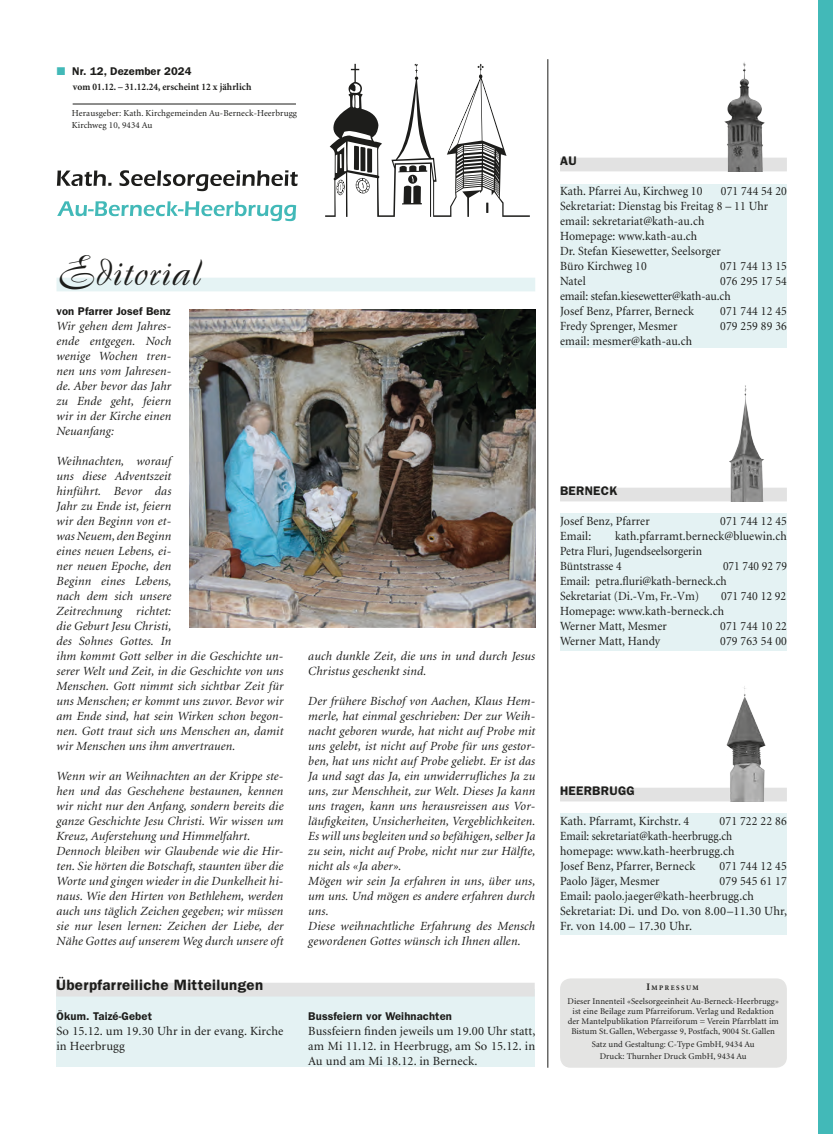
<style>
.page{position:relative;width:833px;height:1134px;background:#fff}
.page>*{position:absolute;margin:0;border:0;box-sizing:border-box;transform-origin:0 0}
.t1{font:45px "Koepenick";letter-spacing:.025em;color:#1d1d1b}
.t2{font:600 15px "Franklin Gothic";letter-spacing:.025em;color:#1d1d1b}
.t3{font:italic 12.5px/15px "Minion";letter-spacing:.01em;color:#1d1d1b}
.t4{font:12.5px/15px "Minion";letter-spacing:.01em;color:#1d1d1b;scale:.95 1}
.t5{font:12.5px/15px "Minion";letter-spacing:.01em;color:#1d1d1b;scale:.96 1}
.t6{font:12.5px/15px "Minion";letter-spacing:.01em;color:#1d1d1b}
.t7{font:12.5px/15px "Minion";letter-spacing:.01em;color:#1d1d1b;scale:.93 1}
.t8{font:600 12.5px "Franklin Gothic";letter-spacing:.025em;color:#1d1d1b}
.t9{font:600 11.25px "Franklin Gothic";letter-spacing:.01em;color:#1d1d1b}
.t10{font:700 10px "Minion";letter-spacing:.01em;color:#1d1d1b;scale:.95 1}
.t11{font:9.12px/11.2px "Minion";letter-spacing:.01em;color:#1d1d1b}
.t12{font:8.75px/10px "Minion";letter-spacing:.01em;color:#1d1d1b;text-align:center}
.t13{font:700 7px "Minion";letter-spacing:.215em;color:#1d1d1b}
.s1{color:#42b9b8}
.s2{font-size:10px}
</style>
<div class="page">
<div style="left:57px;top:278px;width:478px;height:13px;background:#e5f3f4"></div>
<div style="left:57px;top:989px;width:478px;height:77px;background:#e4f2f3"></div>
<hr style="left:547px;top:59px;width:1px;height:1009px;background:#1d1d1b">
<svg style="left:272px;top:64px;width:258px;height:158px"></svg>
<svg style="left:57px;top:201px;width:240px;height:20px"></svg>
<svg style="left:56px;top:162px;width:242px;height:30px"></svg>
<div style="left:819px;top:0;width:14px;height:1134px;background:#42b9b8"></div>
<div style="left:56px;top:983px;width:479px;height:13px;background:#e2e2e2"></div>
<div style="left:560px;top:184px;width:227px;height:164px;background:#e4f2f3"></div>
<div style="left:560px;top:513px;width:227px;height:137px;background:#e4f2f3"></div>
<div style="left:560px;top:813px;width:227px;height:121px;background:#e4f2f3"></div>
<div style="left:560px;top:158px;width:227px;height:13px;background:#e2e2e2"></div>
<div style="left:560px;top:488px;width:227px;height:13px;background:#e2e2e2"></div>
<div style="left:560px;top:788px;width:227px;height:13px;background:#e2e2e2"></div>
<img style="left:718px;top:62px;width:60px;height:109px">
<img style="left:726px;top:385px;width:40px;height:117px">
<img style="left:726px;top:686px;width:40px;height:115px">
<hr style="left:73px;top:104px;width:223px;height:1px;background:#1d1d1b">
<div style="left:560px;top:978px;width:227px;height:90px;background:#e4e4e3;border-radius:11px"></div>
<img style="left:189px;top:309px;width:346px;height:318px">
<p class="t9" style="left:57px;top:64px;width:136px"><span class="s1">■</span> Nr. 12, Dezember 2024</p>
<p class="t10" style="left:73px;top:82px;width:189px">vom 01.12. – 31.12.24, erscheint 12 x jährlich</p>
<p class="t11" style="left:72px;top:108px;width:227px">Herausgeber: Kath. Kirchgemeinden Au-Berneck-Heerbrugg<br>Kirchweg 10, 9434 Au</p>
<h1 class="t1" style="left:57px;top:244px;width:148px">Editorial</h1>
<p class="t9" style="left:57px;top:304px;width:116px">von Pfarrer Josef Benz</p>
<p class="t3" style="left:57px;top:319px;width:116px;text-align:justify">Wir gehen dem Jahres&shy;ende entgegen. Noch wenige Wochen tren&shy;nen uns vom Jahresen&shy;de. Aber bevor das Jahr zu Ende geht, feiern wir in der Kirche einen Neuanfang:</p>
<p class="t3" style="left:57px;top:454px;width:228px">Weihnachten, worauf<br>uns diese Adventszeit<br>hinführt. Bevor das<br>Jahr zu Ende ist, feiern<br>wir den Beginn von et-<br>was Neuem, den Beginn<br>eines neuen Lebens, ei-<br>ner neuen Epoche, den<br>Beginn eines Lebens,<br>nach dem sich unsere<br>Zeitrechnung richtet:<br>die Geburt Jesu Christi,<br>des Sohnes Gottes. In<br>ihm kommt Gott selber in die Geschichte un&shy;serer Welt und Zeit, in die Geschichte von uns<br>Menschen. Gott nimmt sich sichtbar Zeit für uns Menschen; er kommt uns zuvor. Bevor wir am Ende sind, hat sein Wirken schon begon&shy;nen. Gott traut sich uns Menschen an, damit wir Menschen uns ihm anvertrauen.</p>
<p class="t3" style="left:57px;top:769px;width:228px">Wenn wir an Weihnachten an der Krippe ste&shy;hen und das Geschehene bestaunen, kennen wir nicht nur den Anfang, sondern bereits die ganze Geschichte Jesu Christi. Wir wissen um Kreuz, Auferstehung und Himmelfahrt.<br>Dennoch bleiben wir Glaubende wie die Hir&shy;ten. Sie hörten die Botschaft, staunten über die Worte und gingen wieder in die Dunkelheit hi&shy;naus. Wie den Hirten von Bethlehem, werden auch uns täglich Zeichen gegeben; wir müssen sie nur lesen lernen: Zeichen der Liebe, der Nähe Gottes auf unserem Weg durch unsere oft</p>
<p class="t2" style="left:56px;top:976px;width:208px">Überpfarreiliche Mitteilungen</p>
<p class="t9" style="left:57px;top:1009px;width:97px">Ökum. Taizé-Gebet</p>
<p class="t6" style="left:57px;top:1024px;width:228px">So 15.12. um 19.30 Uhr in der evang. Kirche in Heerbrugg</p>
<p class="t3" style="left:308px;top:649px;width:228px">auch dunkle Zeit, die uns in und durch Jesus<br>Christus geschenkt sind.</p>
<p class="t3" style="left:308px;top:694px;width:229px">Der frühere Bischof von Aachen, Klaus Hem&shy;merle, hat einmal geschrieben: Der zur Weih&shy;nacht geboren wurde, hat nicht auf Probe mit uns gelebt, ist nicht auf Probe für uns gestor&shy;ben, hat uns nicht auf Probe geliebt. Er ist das Ja und sagt das Ja, ein unwiderrufliches Ja zu uns, zur Menschheit, zur Welt. Dieses Ja kann uns tragen, kann uns herausreissen aus Vor&shy;läufigkeiten, Unsicherheiten, Vergeblichkeiten.<br>Es will uns begleiten und so befähigen, selber Ja zu sein, nicht auf Probe, nicht nur zur Hälfte, nicht als «Ja aber».<br>Mögen wir sein Ja erfahren in uns, über uns, um uns. Und mögen es andere erfahren durch uns.<br>Diese weihnachtliche Erfahrung des Mensch gewordenen Gottes wünsch ich Ihnen allen.</p>
<p class="t9" style="left:308px;top:1009px;width:145px">Bussfeiern vor Weihnachten</p>
<p class="t6" style="left:308px;top:1024px;width:229px;text-align:justify">Bussfeiern finden jeweils um 19.00 Uhr statt, am Mi 11.12. in Heerbrugg, am So 15.12. in Au und am Mi 18.12. in Berneck.</p>
<p class="t8" style="left:560px;top:153px;width:18px">Au</p>
<p class="t4" style="left:560px;top:184px;width:151px">Kath. Pfarrei Au, Kirchweg 10</p>
<p class="t4" style="left:560px;top:184px;width:240px;text-indent:161px">071 744 54 20<br>Sekretariat: Dienstag bis Freitag 8 – 11 Uhr email: sekretariat@kath-au.ch<br>Homepage: www.kath-au.ch<br>Dr. Stefan Kiesewetter, Seelsorger<br>Büro Kirchweg 10</p>
<p class="t4" style="left:720px;top:259px;width:72px">071 744 13 15</p>
<p class="t4" style="left:560px;top:274px;width:28px">Natel</p>
<p class="t4" style="left:560px;top:274px;width:240px;text-indent:160px">076 295 17 54 email: stefan.kiesewetter@kath-au.ch<br>Josef Benz, Pfarrer, Berneck</p>
<p class="t4" style="left:720px;top:304px;width:72px">071 744 12 45</p>
<p class="t4" style="left:560px;top:319px;width:125px">Fredy Sprenger, Mesmer</p>
<p class="t4" style="left:720px;top:319px;width:72px">079 259 89 36</p>
<p class="t4" style="left:560px;top:334px;width:141px">email: mesmer@kath-au.ch</p>
<p class="t8" style="left:560px;top:483px;width:59px">Berneck</p>
<p class="t4" style="left:560px;top:514px;width:96px">Josef Benz, Pfarrer</p>
<p class="t4" style="left:720px;top:514px;width:72px">071 744 12 45</p>
<p class="t4" style="left:560px;top:529px;width:34px">Email:</p>
<p class="t4" style="left:560px;top:529px;width:240px;text-indent:55px">kath.pfarramt.berneck@bluewin.ch<br>Petra Fluri, Jugendseelsorgerin<br>Büntstrasse 4</p>
<p class="t7" style="left:560px;top:559px;width:245px;text-indent:163px">071 740 92 79<br>Email: petra.fluri@kath-berneck.ch<br>Sekretariat (Di.-Vm, Fr.-Vm)</p>
<p class="t4" style="left:560px;top:589px;width:240px;text-indent:161px">071 740 12 92<br>Homepage: www.kath-berneck.ch<br>Werner Matt, Mesmer</p>
<p class="t4" style="left:720px;top:619px;width:72px">071 744 10 22</p>
<p class="t4" style="left:560px;top:634px;width:107px">Werner Matt, Handy</p>
<p class="t4" style="left:720px;top:634px;width:72px">079 763 54 00</p>
<p class="t8" style="left:560px;top:783px;width:18px">HEERb</p>
<p class="t8" style="left:601px;top:783px;width:26px">rugg</p>
<p class="t5" style="left:560px;top:814px;width:136px">Kath. Pfarramt, Kirchstr. 4</p>
<p class="t5" style="left:560px;top:814px;width:238px;text-indent:159px">071 722 22 86<br>Email: sekretariat@kath-heerbrugg.ch homepage: www.kath-heerbrugg.ch<br>Josef Benz, Pfarrer, Berneck</p>
<p class="t5" style="left:719px;top:859px;width:72px">071 744 12 45</p>
<p class="t5" style="left:560px;top:874px;width:105px">Paolo Jäger, Mesmer</p>
<p class="t5" style="left:560px;top:874px;width:238px;text-indent:159px">079 545 61 17<br>Email: paolo.jaeger@kath-heerbrugg.ch<br>Sekretariat: Di. und Do. von 8.00–11.30 Uhr,<br>Fr. von 14.00 – 17.30 Uhr.</p>
<p class="t13" style="left:646px;top:984px;width:54px"><span class="s2">I</span>MPRESSUM</p>
<p class="t12" style="left:567px;top:996px;width:213px">Dieser Innenteil «Seelsorgeeinheit Au-Berneck-Heerbrugg» ist eine Beilage zum Pfarreiforum. Verlag und Redaktion der Mantelpublikation Pfarreiforum = Verein Pfarrblatt im Bistum St.Gallen, Webergasse 9, Postfach, 9004 St.Gallen</p>
<p class="t12" style="left:592px;top:1038px;width:164px;line-height:12.5px">Satz und Gestaltung: C-Type GmbH, 9434 Au<br>Druck: Thurnher Druck GmbH, 9434 Au</p>
</div>
